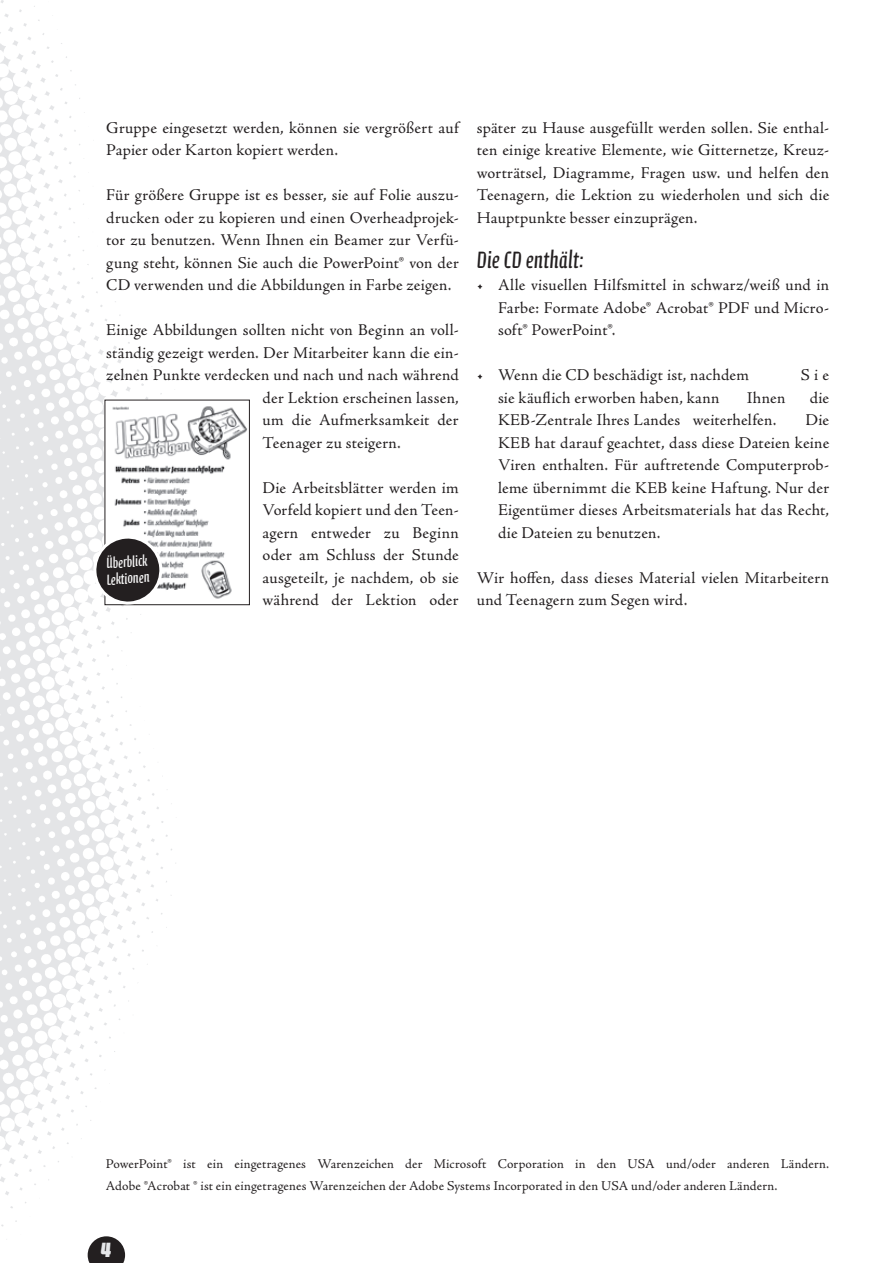
<style>
.page{position:relative;width:893px;height:1263px;background:#fff}
.page>*{position:absolute;margin:0;border:0;box-sizing:border-box;transform-origin:0 0}
.t1{font:24px "Calcite Pro";letter-spacing:.01em;color:#231f20}
.t2{font:900 21px "Calcite Pro";color:#e6e7e9}
.t3{font:16.5px/22.5px "Adobe Jenson Pro";letter-spacing:.015em;color:#231f20;text-align:justify}
.t4{font:15px/16.5px "Calcite Pro";color:#fff}
.t5{font:13.5px/22.5px "Adobe Jenson Pro";letter-spacing:.01em;color:#231f20}
</style>
<div class="page">
<img style="left:0;top:0;width:193px;height:1258px">
<svg style="left:88px;top:1236px;width:37px;height:27px"></svg>
<img style="left:107px;top:402px;width:140px;height:201px">
<div style="left:105px;top:400px;width:145px;height:205px;border:1px solid #231f20"></div>
<svg style="left:94px;top:536px;width:68px;height:70px"></svg>
<p class="t3" style="left:106px;top:116px;width:354px">Gruppe eingesetzt werden, können sie vergrößert auf<br>Papier oder Karton kopiert werden.</p>
<p class="t3" style="left:106px;top:184px;width:354px">Für größere Gruppe ist es besser, sie auf Folie auszu&shy;drucken oder zu kopieren und einen Overheadprojek&shy;tor zu benutzen. Wenn Ihnen ein Beamer zur Verfü&shy;gung steht, können Sie auch die PowerPoint® von der CD verwenden und die Abbildungen in Farbe zeigen.</p>
<p class="t3" style="left:106px;top:319px;width:354px">Einige Abbildungen sollten nicht von Beginn an voll-</p>
<p class="t3" style="left:106px;top:341px;width:354px">ständig gezeigt werden. Der Mitarbeiter kann die ein-</p>
<p class="t3" style="left:106px;top:364px;width:354px">zelnen Punkte verdecken und nach und nach während</p>
<p class="t3" style="left:263px;top:387px;width:198px">der Lektion erscheinen lassen,</p>
<p class="t3" style="left:263px;top:409px;width:198px">um die Aufmerksamkeit der</p>
<p class="t3" style="left:263px;top:432px;width:140px">Teenager zu steigern.</p>
<p class="t3" style="left:263px;top:477px;width:198px">Die Arbeitsblätter werden im Vorfeld kopiert und den Teen&shy;agern entweder zu Beginn oder am Schluss der Stunde ausgeteilt, je nachdem, ob sie während der Lektion oder</p>
<p class="t4" style="left:105px;top:555px;width:44px;rotate:-4deg">Überblick<br>Lektionen</p>
<p class="t3" style="left:477px;top:116px;width:354px">später zu Hause ausgefüllt werden sollen. Sie enthal&shy;ten einige kreative Elemente, wie Gitternetze, Kreuz&shy;worträtsel, Diagramme, Fragen usw. und helfen den Teenagern, die Lektion zu wiederholen und sich die Hauptpunkte besser einzuprägen.</p>
<h1 class="t1" style="left:477px;top:246px;width:109px">Die CD enthält:</h1>
<p class="t3" style="left:498px;top:274px;width:333px;text-indent:-21px">• Alle visuellen Hilfsmittel in schwarz/weiß und in Farbe: Formate Adobe® Acrobat® PDF und Micro&shy;soft® PowerPoint®.</p>
<p class="t3" style="left:477px;top:364px;width:274px">• Wenn die CD beschädigt ist, nachdem</p>
<p class="t3" style="left:801px;top:364px;width:30px">Sie</p>
<p class="t3" style="left:498px;top:386px;width:223px">sie käuflich erworben haben, kann</p>
<p class="t3" style="left:747px;top:386px;width:40px">Ihnen</p>
<p class="t3" style="left:810px;top:386px;width:21px">die</p>
<p class="t3" style="left:498px;top:409px;width:280px">KEB-Zentrale Ihres Landes weiterhelfen.</p>
<p class="t3" style="left:498px;top:409px;width:333px;text-indent:307px">Die KEB hat darauf geachtet, dass diese Dateien keine Viren enthalten. Für auftretende Computerprob&shy;leme übernimmt die KEB keine Haftung. Nur der Eigentümer dieses Arbeitsmaterials hat das Recht, die Dateien zu benutzen.</p>
<p class="t3" style="left:477px;top:566px;width:354px">Wir hoffen, dass dieses Material vielen Mitarbeitern und Teenagern zum Segen wird.</p>
<p class="t5" style="left:106px;top:1152px;width:725px">PowerPoint® ist ein eingetragenes Warenzeichen der Microsoft Corporation in den USA und/oder anderen Ländern.<br>Adobe ®Acrobat ® ist ein eingetragenes Warenzeichen der Adobe Systems Incorporated in den USA und/oder anderen Ländern.</p>
<p class="t2" style="left:101px;top:1237px;width:12px">4</p>
</div>
